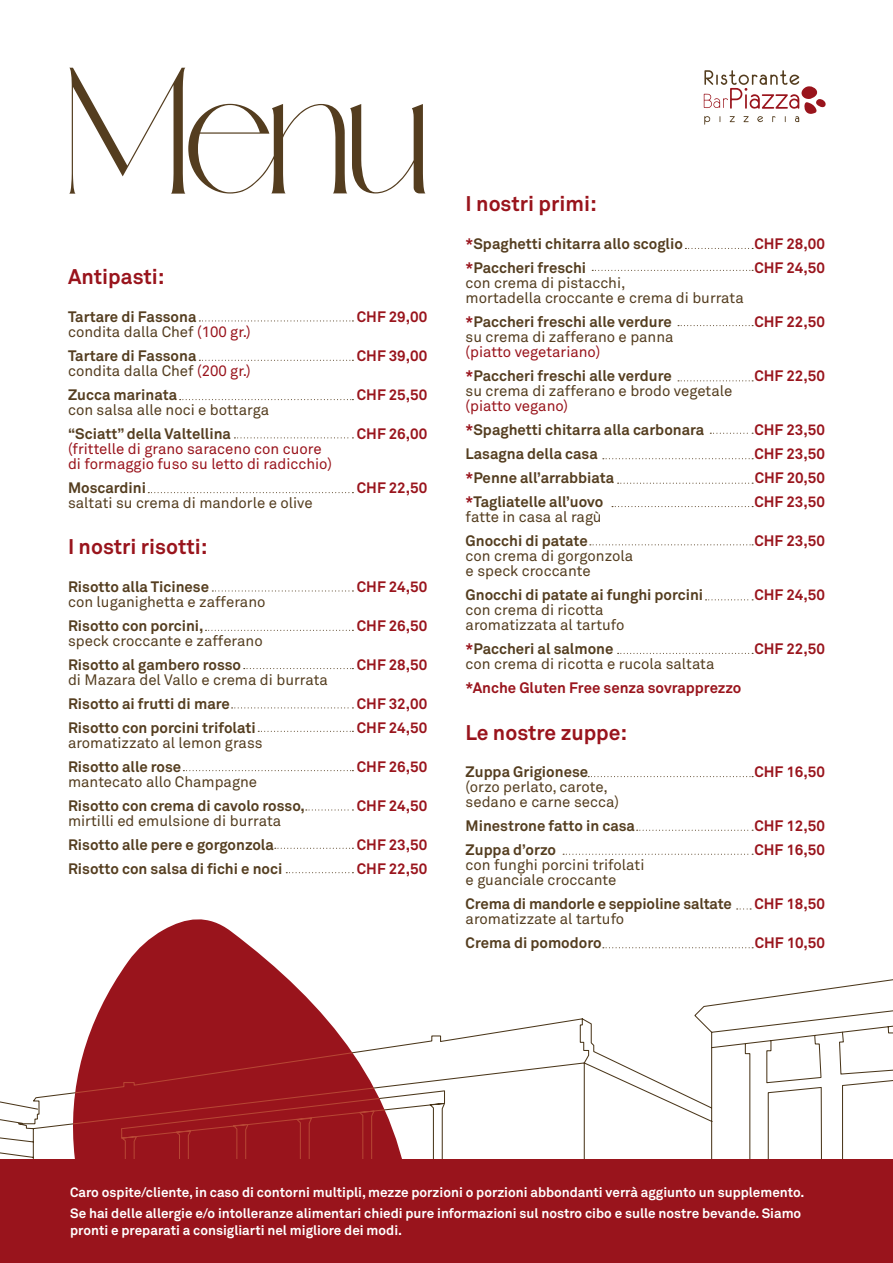
<style>
.page{position:relative;width:893px;height:1263px;background:#fff}
.page>*{position:absolute;margin:0;border:0;box-sizing:border-box;transform-origin:0 0}
.t1{font:61.5px "Bulgatry Personal Use";color:#543d1f}
.t2{font:700 21px "Akkurat Pro";color:#99141c}
.t3{font:700 15px "Akkurat Pro";color:#543d1f}
.t4{font:15px "Akkurat Pro";color:#543d1f}
.t5{font:700 15px "Akkurat Pro";color:#99141c}
.t6{font:15px "Akkurat Pro";color:#99141c}
.t7{font:700 13.5px/16.2px "Akkurat Pro";color:#fff}
.s1{color:#99141c}
</style>
<div class="page">
<svg style="left:704px;top:70px;width:122px;height:55px"></svg>
<svg style="left:199px;top:320px;width:154px;height:1px"></svg>
<svg style="left:199px;top:360px;width:154px;height:1px"></svg>
<svg style="left:180px;top:399px;width:173px;height:1px"></svg>
<svg style="left:234px;top:437px;width:119px;height:1px"></svg>
<svg style="left:212px;top:590px;width:141px;height:1px"></svg>
<svg style="left:205px;top:630px;width:148px;height:1px"></svg>
<svg style="left:244px;top:668px;width:109px;height:1px"></svg>
<svg style="left:232px;top:707px;width:121px;height:1px"></svg>
<svg style="left:258px;top:731px;width:95px;height:1px"></svg>
<svg style="left:183px;top:770px;width:170px;height:1px"></svg>
<svg style="left:306px;top:809px;width:47px;height:1px"></svg>
<svg style="left:275px;top:848px;width:78px;height:1px"></svg>
<svg style="left:286px;top:872px;width:67px;height:1px"></svg>
<svg style="left:592px;top:270px;width:161px;height:1px"></svg>
<svg style="left:678px;top:325px;width:75px;height:1px"></svg>
<svg style="left:710px;top:433px;width:43px;height:1px"></svg>
<svg style="left:603px;top:458px;width:150px;height:1px"></svg>
<svg style="left:618px;top:483px;width:135px;height:1px"></svg>
<svg style="left:612px;top:506px;width:141px;height:1px"></svg>
<svg style="left:590px;top:544px;width:163px;height:1px"></svg>
<svg style="left:706px;top:599px;width:47px;height:1px"></svg>
<svg style="left:588px;top:776px;width:165px;height:1px"></svg>
<svg style="left:618px;top:653px;width:135px;height:1px"></svg>
<svg style="left:563px;top:854px;width:190px;height:1px"></svg>
<svg style="left:637px;top:830px;width:116px;height:1px"></svg>
<svg style="left:603px;top:947px;width:150px;height:1px"></svg>
<svg style="left:148px;top:492px;width:205px;height:1px"></svg>
<svg style="left:126px;top:919px;width:146px;height:45px;fill:#99141c"></svg>
<svg style="left:0;top:964px;width:893px;height:195px"></svg>
<div style="left:0;top:1159px;width:893px;height:104px;background:#99141c"></div>
<svg style="left:678px;top:380px;width:75px;height:1px"></svg>
<svg style="left:685px;top:248px;width:68px;height:1px"></svg>
<p class="t1" style="left:68px;top:136px;width:361px">Menu</p>
<p class="t2" style="left:68px;top:264px;width:98px">Antipasti:</p>
<p class="t3" style="left:68px;top:307px;width:130px">Tartare di Fassona</p>
<p class="t5" style="left:357px;top:307px;width:72px">CHF 29,00</p>
<p class="t4" style="left:68px;top:323px;width:184px">condita dalla Chef <span class="s1">(100 gr.)</span></p>
<p class="t3" style="left:68px;top:346px;width:130px">Tartare di Fassona</p>
<p class="t5" style="left:357px;top:346px;width:72px">CHF 39,00</p>
<p class="t4" style="left:68px;top:362px;width:184px">condita dalla Chef <span class="s1">(200 gr.)</span></p>
<p class="t3" style="left:68px;top:385px;width:111px">Zucca marinata</p>
<p class="t5" style="left:357px;top:385px;width:72px">CHF 25,50</p>
<p class="t4" style="left:68px;top:401px;width:203px">con salsa alle noci e bottarga</p>
<p class="t3" style="left:68px;top:424px;width:165px">“Sciatt” della Valtellina</p>
<p class="t5" style="left:357px;top:424px;width:72px">CHF 26,00</p>
<p class="t6" style="left:68px;top:440px;width:255px">(frittelle di grano saraceno con cuore</p>
<p class="t6" style="left:68px;top:455px;width:265px">di formaggio fuso su letto di radicchio)</p>
<p class="t3" style="left:68px;top:478px;width:80px">Moscardini</p>
<p class="t5" style="left:357px;top:478px;width:72px">CHF 22,50</p>
<p class="t4" style="left:68px;top:494px;width:246px">saltati su crema di mandorle e olive</p>
<p class="t2" style="left:68px;top:534px;width:141px">I nostri risotti:</p>
<p class="t3" style="left:68px;top:577px;width:143px">Risotto alla Ticinese</p>
<p class="t5" style="left:357px;top:577px;width:72px">CHF 24,50</p>
<p class="t4" style="left:68px;top:593px;width:199px">con luganighetta e zafferano</p>
<p class="t3" style="left:68px;top:616px;width:137px">Risotto con porcini,</p>
<p class="t5" style="left:357px;top:616px;width:72px">CHF 26,50</p>
<p class="t4" style="left:68px;top:632px;width:196px">speck croccante e zafferano</p>
<p class="t3" style="left:68px;top:655px;width:175px">Risotto al gambero rosso</p>
<p class="t5" style="left:357px;top:655px;width:72px">CHF 28,50</p>
<p class="t4" style="left:68px;top:671px;width:261px">di Mazara del Vallo e crema di burrata</p>
<p class="t3" style="left:68px;top:694px;width:163px">Risotto ai frutti di mare</p>
<p class="t5" style="left:357px;top:694px;width:72px">CHF 32,00</p>
<p class="t3" style="left:68px;top:718px;width:189px">Risotto con porcini trifolati</p>
<p class="t5" style="left:357px;top:718px;width:72px">CHF 24,50</p>
<p class="t4" style="left:68px;top:734px;width:196px">aromatizzato al lemon grass</p>
<p class="t3" style="left:68px;top:757px;width:115px">Risotto alle rose</p>
<p class="t5" style="left:357px;top:757px;width:72px">CHF 26,50</p>
<p class="t4" style="left:68px;top:773px;width:191px">mantecato allo Champagne</p>
<p class="t3" style="left:68px;top:796px;width:238px">Risotto con crema di cavolo rosso,</p>
<p class="t5" style="left:357px;top:796px;width:72px">CHF 24,50</p>
<p class="t4" style="left:68px;top:812px;width:215px">mirtilli ed emulsione di burrata</p>
<p class="t3" style="left:68px;top:835px;width:207px">Risotto alle pere e gorgonzola</p>
<p class="t5" style="left:357px;top:835px;width:72px">CHF 23,50</p>
<p class="t3" style="left:68px;top:859px;width:216px">Risotto con salsa di fichi e noci</p>
<p class="t5" style="left:357px;top:859px;width:72px">CHF 22,50</p>
<p class="t2" style="left:466px;top:191px;width:133px">I nostri primi:</p>
<p class="t3" style="left:466px;top:234px;width:219px"><span class="s1">*</span>Spaghetti chitarra allo scoglio</p>
<p class="t5" style="left:754px;top:234px;width:72px">CHF 28,00</p>
<p class="t3" style="left:466px;top:258px;width:122px"><span class="s1">*</span>Paccheri freschi</p>
<p class="t5" style="left:754px;top:258px;width:72px">CHF 24,50</p>
<p class="t4" style="left:466px;top:274px;width:161px">con crema di pistacchi,</p>
<p class="t4" style="left:466px;top:289px;width:280px">mortadella croccante e crema di burrata</p>
<p class="t3" style="left:466px;top:312px;width:208px"><span class="s1">*</span>Paccheri freschi alle verdure</p>
<p class="t5" style="left:754px;top:312px;width:72px">CHF 22,50</p>
<p class="t4" style="left:466px;top:328px;width:209px">su crema di zafferano e panna</p>
<p class="t6" style="left:466px;top:343px;width:136px">(piatto vegetariano)</p>
<p class="t3" style="left:466px;top:366px;width:208px"><span class="s1">*</span>Paccheri freschi alle verdure</p>
<p class="t5" style="left:754px;top:366px;width:72px">CHF 22,50</p>
<p class="t4" style="left:466px;top:382px;width:268px">su crema di zafferano e brodo vegetale</p>
<p class="t6" style="left:466px;top:397px;width:104px">(piatto vegano)</p>
<p class="t3" style="left:466px;top:420px;width:240px"><span class="s1">*</span>Spaghetti chitarra alla carbonara</p>
<p class="t5" style="left:754px;top:420px;width:72px">CHF 23,50</p>
<p class="t3" style="left:466px;top:444px;width:134px">Lasagna della casa</p>
<p class="t5" style="left:754px;top:444px;width:72px">CHF 23,50</p>
<p class="t3" style="left:466px;top:468px;width:150px"><span class="s1">*</span>Penne all’arrabbiata</p>
<p class="t5" style="left:755px;top:468px;width:72px">CHF 20,50</p>
<p class="t3" style="left:466px;top:492px;width:139px"><span class="s1">*</span>Tagliatelle all’uovo</p>
<p class="t5" style="left:754px;top:492px;width:72px">CHF 23,50</p>
<p class="t4" style="left:466px;top:508px;width:138px">fatte in casa al ragù</p>
<p class="t3" style="left:466px;top:531px;width:124px">Gnocchi di patate</p>
<p class="t5" style="left:754px;top:531px;width:72px">CHF 23,50</p>
<p class="t4" style="left:466px;top:547px;width:169px">con crema di gorgonzola</p>
<p class="t4" style="left:466px;top:562px;width:127px">e speck croccante</p>
<p class="t3" style="left:466px;top:585px;width:239px">Gnocchi di patate ai funghi porcini</p>
<p class="t5" style="left:754px;top:585px;width:72px">CHF 24,50</p>
<p class="t4" style="left:466px;top:601px;width:139px">con crema di ricotta</p>
<p class="t4" style="left:466px;top:616px;width:160px">aromatizzata al tartufo</p>
<p class="t3" style="left:466px;top:639px;width:149px"><span class="s1">*</span>Paccheri al salmone</p>
<p class="t5" style="left:754px;top:639px;width:72px">CHF 22,50</p>
<p class="t4" style="left:466px;top:655px;width:250px">con crema di ricotta e rucola saltata</p>
<p class="t5" style="left:466px;top:678px;width:277px">*Anche Gluten Free senza sovrapprezzo</p>
<p class="t2" style="left:466px;top:719px;width:163px">Le nostre zuppe:</p>
<p class="t3" style="left:466px;top:763px;width:124px">Zuppa Grigionese</p>
<p class="t5" style="left:754px;top:763px;width:72px">CHF 16,50</p>
<p class="t4" style="left:466px;top:778px;width:144px">(orzo perlato, carote,</p>
<p class="t4" style="left:466px;top:793px;width:155px">sedano e carne secca)</p>
<p class="t3" style="left:466px;top:817px;width:171px">Minestrone fatto in casa</p>
<p class="t5" style="left:754px;top:817px;width:72px">CHF 12,50</p>
<p class="t3" style="left:466px;top:841px;width:92px">Zuppa d’orzo</p>
<p class="t5" style="left:754px;top:841px;width:72px">CHF 16,50</p>
<p class="t4" style="left:466px;top:856px;width:180px">con funghi porcini trifolati</p>
<p class="t4" style="left:466px;top:871px;width:152px">e guanciale croccante</p>
<p class="t3" style="left:466px;top:895px;width:268px">Crema di mandorle e seppioline saltate</p>
<p class="t5" style="left:754px;top:895px;width:72px">CHF 18,50</p>
<p class="t4" style="left:466px;top:910px;width:160px">aromatizzate al tartufo</p>
<p class="t3" style="left:466px;top:934px;width:137px">Crema di pomodoro</p>
<p class="t5" style="left:755px;top:934px;width:72px">CHF 10,50</p>
<p class="t7" style="left:70px;top:1185px;width:736px">Caro ospite/cliente, in caso di contorni multipli, mezze porzioni o porzioni abbondanti verrà aggiunto un supplemento.</p>
<p class="t7" style="left:70px;top:1206px;width:733px">Se hai delle allergie e/o intolleranze alimentari chiedi pure informazioni sul nostro cibo e sulle nostre bevande. Siamo pronti e preparati a consigliarti nel migliore dei modi.</p>
</div>
